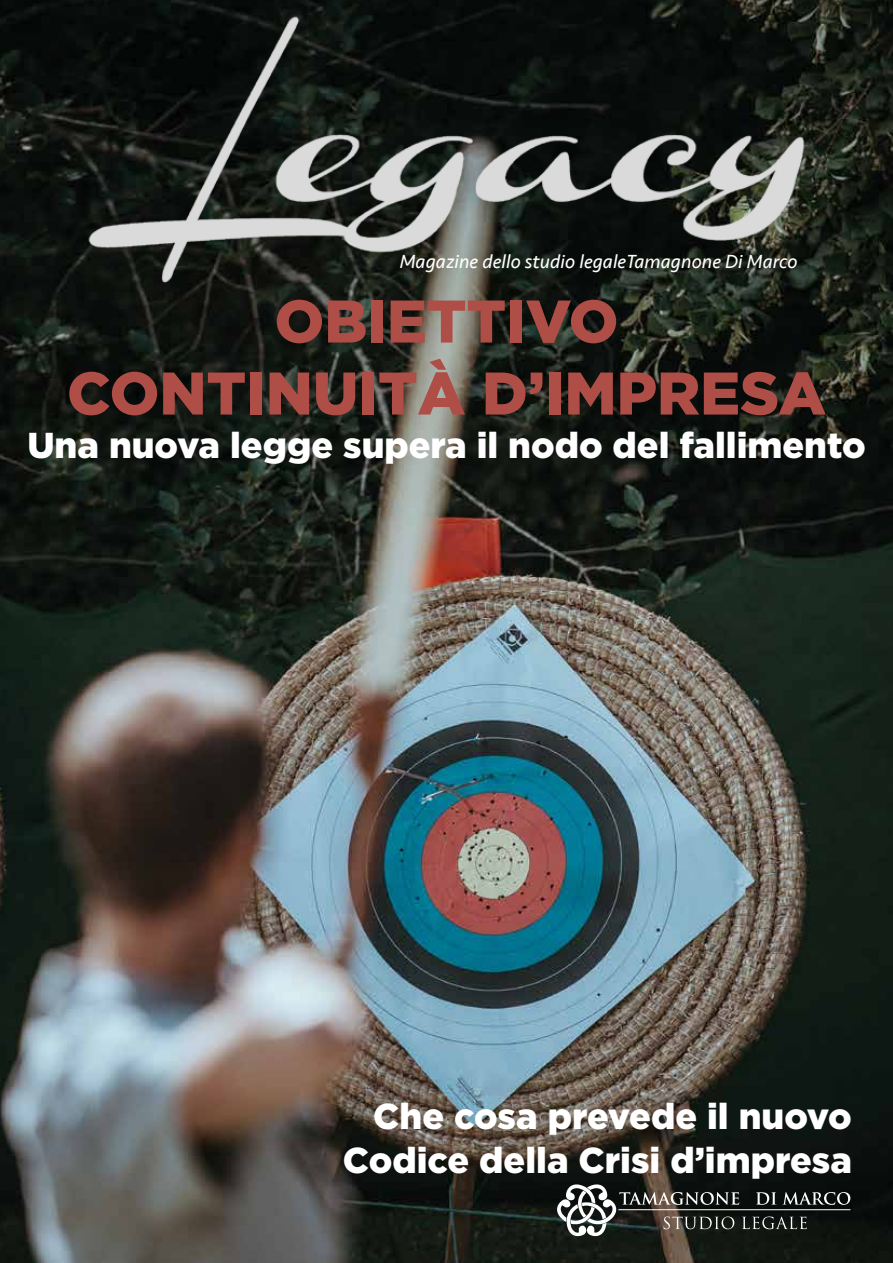
<style>
.page{position:relative;width:893px;height:1263px;background:#fff}
.page>*{position:absolute;margin:0;border:0;box-sizing:border-box;transform-origin:0 0}
.t1{font:900 60px/72px "Gotham";color:#af4e47;text-align:center}
.t2{font:900 36px/43.2px "Gotham";color:#fff;text-align:right}
.t3{font:italic 19.5px "Seravek";color:#fff}
</style>
<div class="page">
<img style="left:0;top:607px;width:893px;height:656px">
<img style="left:0;top:0;width:893px;height:607px">
<svg style="left:554px;top:1182px;width:296px;height:55px"></svg>
<hr style="left:618px;top:1209px;width:232px;height:1px;background:#fff">
<p class="t3" style="left:400px;top:246px;width:399px">Magazine dello studio legaleTamagnone Di Marco</p>
<h1 class="t1" style="left:67px;top:284px;width:760px">OBIETTIVO<br>CONTINUITÀ D’IMPRESA</h1>
<p class="t2" style="left:27px;top:422px;width:840px">Una nuova legge supera il nodo del fallimento</p>
<p class="t2" style="left:343px;top:1094px;width:510px">Che cosa prevede il nuovo<br>Codice della Crisi d’impresa</p>
</div>
